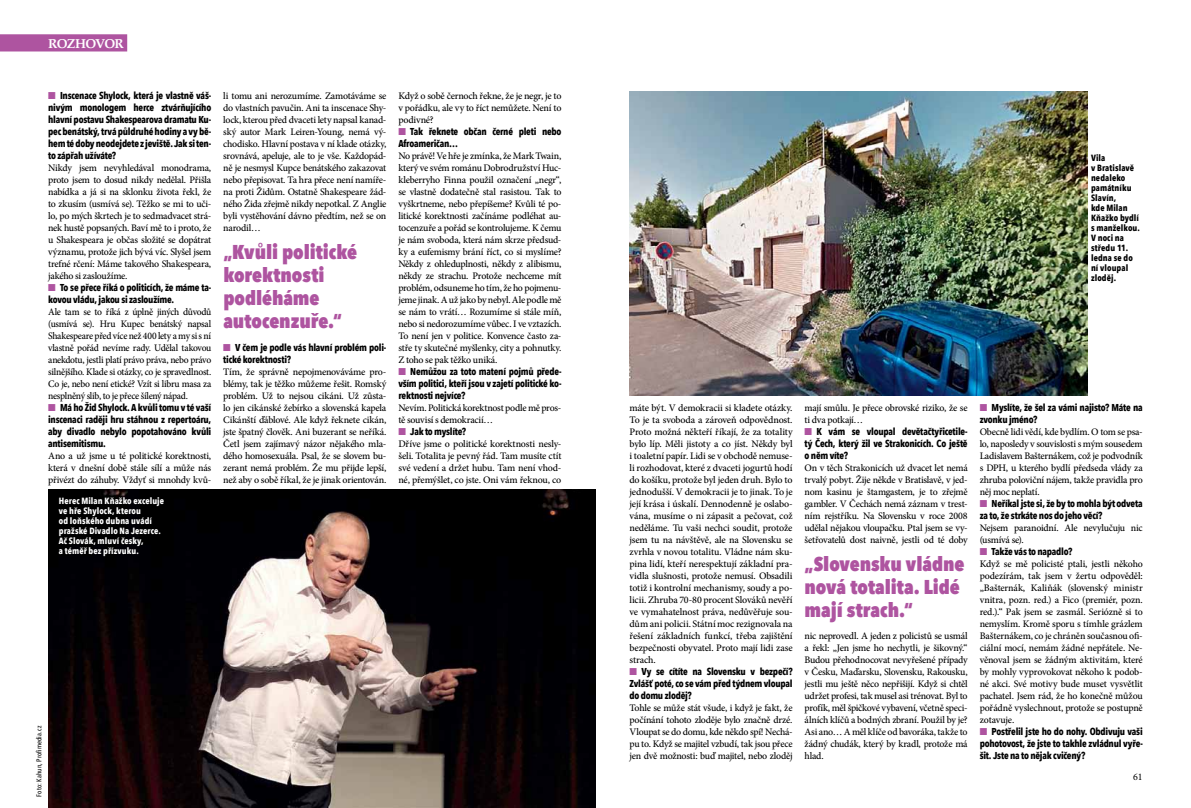
<style>
.page{position:relative;width:1191px;height:808px;background:#fff}
.page>*{position:absolute;margin:0;border:0;box-sizing:border-box;transform-origin:0 0}
.t1{font:800 condensed 20px/23px "Avenir Next LT Pro";letter-spacing:-.005em;color:#ae54a0}
.t2{font:700 13px "Palatino CE";letter-spacing:-.055em;color:#fff}
.t3{font:500 10px/12px "Minion Pro";letter-spacing:-.025em;color:#000;text-align:justify}
.t4{font:700 condensed 10px/12px "Avenir Next LT Pro";letter-spacing:-.025em;color:#000;text-align:justify}
.t5{font:500 10px/12px "Minion Pro";letter-spacing:-.025em;color:#000;text-align:justify;scale:.96 1}
.t6{font:10px "Minion Pro";color:#000}
.t7{font:700 condensed 9px/10px "Avenir Next LT Pro";letter-spacing:.01em;color:#fff}
.t8{font:700 condensed 9px/10px "Avenir Next LT Pro";letter-spacing:.01em;color:#000}
.t9{font:500 condensed 7px "Avenir Next LT Pro";letter-spacing:.02em;color:#000}
.s1{color:#ae54a0}
</style>
<div class="page">
<div style="left:0;top:34px;width:127px;height:17px;background:#ae54a0"></div>
<img style="left:48px;top:489px;width:547px;height:319px">
<img style="left:629px;top:92px;width:458px;height:303px">
<h2 class="t2" style="left:48px;top:36px;width:77px">ROZHOVOR</h2>
<p class="t4" style="left:48px;top:90px;width:165px"><span class="s1">■</span> Inscenace Shylock, která je vlastně váš&shy;nivým monologem herce ztvárňujícího hlavní postavu Shakespearova dramatu Ku&shy;pec benátský, trvá půldruhé hodiny a vy bě&shy;hem té doby neodejdete z jeviště. Jak si ten&shy;to zápřah užíváte?</p>
<p class="t3" style="left:48px;top:162px;width:165px">Nikdy jsem nevyhledával monodrama, proto jsem to dosud nikdy nedělal. Přišla nabídka a já si na sklonku života řekl, že to zkusím (usmívá se). Těžko se mi to uči&shy;lo, po mých škrtech je to sedmadvacet strá&shy;nek hustě popsaných. Baví mě to i proto, že u Shakespeara je občas složité se dopátrat významu, protože jich bývá víc. Slyšel jsem trefné rčení: Máme takového Shakespeara, jakého si zasloužíme.</p>
<p class="t4" style="left:48px;top:282px;width:165px"><span class="s1">■</span> To se přece říká o politicích, že máme ta&shy;kovou vládu, jakou si zasloužíme.</p>
<p class="t5" style="left:48px;top:306px;width:171px">Ale tam se to říká z úplně jiných důvodů (usmívá se). Hru Kupec benátský napsal Shakespeare před více než 400 lety a my si s ní vlastně pořád nevíme rady. Udělal takovou anekdotu, jestli platí právo práva, nebo právo silnějšího. Klade si otázky, co je spravedlnost.<br>Co je, nebo není etické? Vzít si libru masa za nesplněný slib, to je přece šílený nápad.</p>
<p class="t4" style="left:48px;top:402px;width:165px"><span class="s1">■</span> Má ho Žid Shylock. A kvůli tomu v té vaší inscenaci raději hru stáhnou z repertoáru, aby divadlo nebylo popotahováno kvůli antisemitismu.</p>
<p class="t3" style="left:48px;top:450px;width:165px">Ano a už jsme u té politické korektnosti, která v dnešní době stále sílí a může nás přivézt do záhuby. Vždyť si mnohdy kvů-</p>
<p class="t7" style="left:59px;top:496px;width:107px">Herec Milan Kňažko exceluje ve hře Shylock, kterou<br>od loňského dubna uvádí pražské Divadlo Na Jezerce.<br>Ač Slovák, mluví česky,<br>a téměř bez přízvuku.</p>
<p class="t3" style="left:223px;top:90px;width:165px">li tomu ani nerozumíme. Zamotáváme se do vlastních pavučin. Ani ta inscenace Shy&shy;lock, kterou před dvaceti lety napsal kanad&shy;ský autor Mark Leiren-Young, nemá vý&shy;chodisko. Hlavní postava v ní klade otázky, srovnává, apeluje, ale to je vše. Každopád&shy;ně je nesmysl Kupce benátského zakazovat nebo přepisovat. Ta hra přece není namíře&shy;na proti Židům. Ostatně Shakespeare žád&shy;ného Žida zřejmě nikdy nepotkal. Z Anglie byli vystěhování dávno předtím, než se on narodil…</p>
<h1 class="t1" style="left:223px;top:241px;width:135px">„Kvůli politické korektnosti podléháme autocenzuře.“</h1>
<p class="t4" style="left:223px;top:342px;width:165px"><span class="s1">■</span> V čem je podle vás hlavní problém poli&shy;tické korektnosti?</p>
<p class="t3" style="left:223px;top:366px;width:165px">Tím, že správně nepojmenováváme pro&shy;blémy, tak je těžko můžeme řešit. Romský problém. Už to nejsou cikáni. Už zůsta&shy;lo jen cikánské žebírko a slovenská kapela Cikánští ďáblové. Ale když řeknete cikán, jste špatný člověk. Ani buzerant se neříká.<br>Četl jsem zajímavý názor nějakého mla&shy;dého homosexuála. Psal, že se slovem bu&shy;zerant nemá problém. Že mu přijde lepší, než aby o sobě říkal, že je jinak orientován.</p>
<p class="t3" style="left:398px;top:90px;width:165px">Když o sobě černoch řekne, že je negr, je to v pořádku, ale vy to říct nemůžete. Není to podivné?</p>
<p class="t4" style="left:398px;top:126px;width:165px"><span class="s1">■</span> Tak řeknete občan černé pleti nebo<br>Afroameričan…</p>
<p class="t3" style="left:398px;top:150px;width:165px">No právě! Ve hře je zmínka, že Mark Twain, který ve svém románu Dobrodružství Huc&shy;kleberryho Finna použil označení „negr“, se vlastně dodatečně stal rasistou. Tak to vyškrtneme, nebo přepíšeme? Kvůli té po&shy;litické korektnosti začínáme podléhat au&shy;tocenzuře a pořád se kontrolujeme. K čemu je nám svoboda, která nám skrze předsud&shy;ky a eufemismy brání říct, co si myslíme?<br>Někdy z ohleduplnosti, někdy z alibismu, někdy ze strachu. Protože nechceme mít problém, odsuneme ho tím, že ho pojmenu&shy;jeme jinak. A už jako by nebyl. Ale podle mě se nám to vrátí… Rozumíme si stále míň, nebo si nedorozumíme vůbec. I ve vztazích.<br>To není jen v politice. Konvence často za&shy;stře ty skutečné myšlenky, city a pohnutky.<br>Z toho se pak těžko uniká.</p>
<p class="t4" style="left:398px;top:366px;width:165px"><span class="s1">■</span> Nemůžou za toto matení pojmů přede&shy;vším politici, kteří jsou v zajetí politické ko&shy;rektnosti nejvíce?</p>
<p class="t3" style="left:398px;top:402px;width:165px">Nevím. Politická korektnost podle mě pros&shy;tě souvisí s demokracií…</p>
<p class="t4" style="left:398px;top:426px;width:69px"><span class="s1">■</span> Jak to myslíte?</p>
<p class="t3" style="left:398px;top:438px;width:165px">Dříve jsme o politické korektnosti nesly&shy;šeli. Totalita je pevný řád. Tam musíte ctít své vedení a držet hubu. Tam není vhod&shy;né, přemýšlet, co jste. Oni vám řeknou, co</p>
<p class="t9" style="left:35px;top:797px;width:72px;rotate:-90deg">Foto: Kahun, Profimedia.cz</p>
<p class="t8" style="left:1091px;top:153px;width:50px">Vila<br>v Bratislavě nedaleko památníku<br>Slavín,<br>kde Milan<br>Kňažko bydlí s manželkou.<br>V noci na středu 11. ledna se do ní vloupal zloděj.</p>
<p class="t3" style="left:629px;top:402px;width:165px">máte být. V demokracii si kladete otázky.<br>To je ta svoboda a zároveň odpovědnost.<br>Proto možná někteří říkají, že za totality bylo líp. Měli jistoty a co jíst. Někdy byl i toaletní papír. Lidi se v obchodě nemuse&shy;li rozhodovat, které z dvaceti jogurtů hodí do košíku, protože byl jeden druh. Bylo to jednodušší. V demokracii je to jinak. To je její krása i úskalí. Dennodenně je oslabo&shy;vána, musíme o ni zápasit a pečovat, což neděláme. Tu vaši nechci soudit, protože jsem tu na návštěvě, ale na Slovensku se zvrhla v novou totalitu. Vládne nám sku&shy;pina lidí, kteří nerespektují základní pra&shy;vidla slušnosti, protože nemusí. Obsadili totiž i kontrolní mechanismy, soudy a po&shy;licii. Zhruba 70-80 procent Slováků nevěří ve vymahatelnost práva, nedůvěřuje sou&shy;dům ani policii. Státní moc rezignovala na řešení základních funkcí, třeba zajištění bezpečnosti obyvatel. Proto mají lidi zase strach.</p>
<p class="t4" style="left:629px;top:666px;width:165px"><span class="s1">■</span> Vy se cítíte na Slovensku v bezpečí?<br>Zvlášť poté, co se vám před týdnem vloupal do domu zloděj?</p>
<p class="t3" style="left:629px;top:702px;width:165px">Tohle se může stát všude, i když je fakt, že počínání tohoto zloděje bylo značně drzé.<br>Vloupat se do domu, kde někdo spí! Nechá&shy;pu to. Když se majitel vzbudí, tak jsou přece jen dvě možnosti: buď majitel, nebo zloděj</p>
<p class="t3" style="left:804px;top:402px;width:164px">mají smůlu. Je přece obrovské riziko, že se ti dva potkají…</p>
<p class="t4" style="left:804px;top:426px;width:165px"><span class="s1">■</span> K vám se vloupal devětačtyřicetile&shy;tý Čech, který žil ve Strakonicích. Co ještě o něm víte?</p>
<p class="t3" style="left:804px;top:462px;width:165px">On v těch Strakonicích už dvacet let nemá trvalý pobyt. Žije někde v Bratislavě, v jed&shy;nom kasinu je štamgastem, je to zřejmě gambler. V Čechách nemá záznam v trest&shy;ním rejstříku. Na Slovensku v roce 2008 udělal nějakou vloupačku. Ptal jsem se vy&shy;šetřovatelů dost naivně, jestli od té doby</p>
<h1 class="t1" style="left:804px;top:552px;width:161px">„Slovensku vládne nová totalita. Lidé mají strach.“</h1>
<p class="t3" style="left:804px;top:630px;width:165px">nic neprovedl. A jeden z policistů se usmál a řekl: „Jen jsme ho nechytli, je šikovný.“ Budou přehodnocovat nevyřešené případy v Česku, Maďarsku, Slovensku, Rakousku, jestli mu ještě něco nepřišijí. Když si chtěl udržet profesi, tak musel asi trénovat. Byl to profík, měl špičkové vybavení, včetně speci&shy;álních klíčů a bodných zbraní. Použil by je?<br>Asi ano… A měl klíče od bavoráka, takže to žádný chudák, který by kradl, protože má hlad.</p>
<p class="t4" style="left:979px;top:402px;width:164px"><span class="s1">■</span> Myslíte, že šel za vámi najisto? Máte na zvonku jméno?</p>
<p class="t3" style="left:979px;top:426px;width:165px">Obecně lidi vědí, kde bydlím. O tom se psa&shy;lo, naposledy v souvislosti s mým sousedem Ladislavem Bašternákem, což je podvodník s DPH, u kterého bydlí předseda vlády za zhruba poloviční nájem, takže pravidla pro něj moc neplatí.</p>
<p class="t4" style="left:979px;top:498px;width:165px"><span class="s1">■</span> Neříkal jste si, že by to mohla být odveta za to, že strkáte nos do jeho věcí?</p>
<p class="t3" style="left:979px;top:522px;width:165px">Nejsem paranoidní. Ale nevylučuju nic (usmívá se).</p>
<p class="t4" style="left:979px;top:546px;width:94px"><span class="s1">■</span> Takže vás to napadlo?</p>
<p class="t3" style="left:979px;top:558px;width:165px">Když se mě policisté ptali, jestli někoho podezírám, tak jsem v žertu odpověděl: „Bašternák, Kaliňák (slovenský ministr vnitra, pozn. red.) a Fico (premiér, pozn. red.).“ Pak jsem se zasmál. Seriózně si to nemyslím. Kromě sporu s tímhle grázlem Bašternákem, co je chráněn současnou ofi&shy;ciální mocí, nemám žádné nepřátele. Ne&shy;věnoval jsem se žádným aktivitám, které by mohly vyprovokovat někoho k podob&shy;né akci. Své motivy bude muset vysvětlit pachatel. Jsem rád, že ho konečně můžou pořádně vyslechnout, protože se postupně zotavuje.</p>
<p class="t4" style="left:979px;top:726px;width:165px"><span class="s1">■</span> Postřelil jste ho do nohy. Obdivuju vaši pohotovost, že jste to takhle zvládnul vyře&shy;šit. Jste na to nějak cvičený?</p>
<p class="t6" style="left:1133px;top:770px;width:11px">61</p>
</div>
